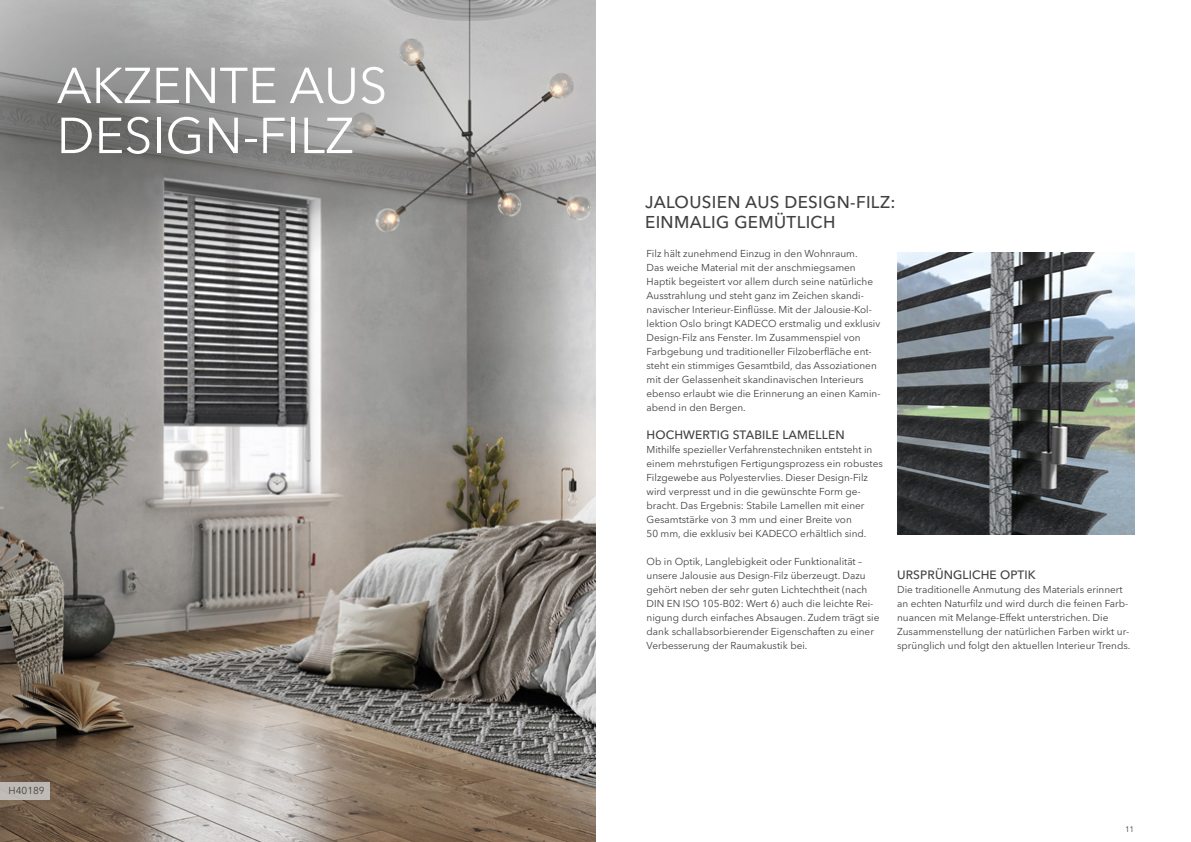
<style>
.page{position:relative;width:1191px;height:842px;background:#fff}
.page>*{position:absolute;margin:0;border:0;box-sizing:border-box;transform-origin:0 0}
.große_Headline_weiß{font:50px/50px "Avenir Next LT Pro";color:#fff}
.Headline_Inhaltsseit{font:500 17px "Avenir Next LT Pro";letter-spacing:.02em;color:#414140}
.Headline_klein_Inhal{font:500 12px "Avenir Next LT Pro";letter-spacing:.01em;color:#414140}
.Fließtext_grau{font:10px/14px "Avenir Next LT Pro";color:#414140}
.t1{font:8px "Avenir Next LT Pro";color:#414140}
</style>
<div class="page">
<img style="left:0;top:0;width:595px;height:842px">
<svg style="left:0;top:0;width:456px;height:280px;background:#959594"></svg>
<img style="left:897px;top:252px;width:237px;height:283px">
<div style="left:0;top:782px;width:50px;height:17px;background:#beb9b5"></div>
<p class="große_Headline_weiß" style="left:57px;top:61px;width:332px">AKZENTE AUS<br>DESIGN-FILZ</p>
<p class="Fließtext_grau" style="left:9px;top:784px;width:38px">H40189</p>
<p class="Headline_Inhaltsseit" style="left:645px;top:191px;width:252px">JALOUSIEN AUS DESIGN-FILZ:</p>
<p class="Headline_Inhaltsseit" style="left:645px;top:212px;width:192px">EINMALIG GEMÜTLICH</p>
<p class="Fließtext_grau" style="left:646px;top:246px;width:235px">Filz hält zunehmend Einzug in den Wohnraum.<br>Das weiche Material mit der anschmiegsamen Haptik begeistert vor allem durch seine natürliche Ausstrahlung und steht ganz im Zeichen skandi&shy;navischer Interieur-Einflüsse. Mit der Jalousie-Kol&shy;lektion Oslo bringt KADECO erstmalig und exklusiv Design-Filz ans Fenster. Im Zusammenspiel von Farbgebung und traditioneller Filzoberfläche ent&shy;steht ein stimmiges Gesamtbild, das Assoziationen mit der Gelassenheit skandinavischen Interieurs ebenso erlaubt wie die Erinnerung an einen Kamin&shy;abend in den Bergen.</p>
<p class="Headline_klein_Inhal" style="left:646px;top:427px;width:200px">HOCHWERTIG STABILE LAMELLEN</p>
<p class="Fließtext_grau" style="left:646px;top:442px;width:238px">Mithilfe spezieller Verfahrenstechniken entsteht in einem mehrstufigen Fertigungsprozess ein robustes Filzgewebe aus Polyestervlies. Dieser Design-Filz wird verpresst und in die gewünschte Form ge&shy;bracht. Das Ergebnis: Stabile Lamellen mit einer Gesamtstärke von 3 mm und einer Breite von<br>50 mm, die exklusiv bei KADECO erhältlich sind.</p>
<p class="Fließtext_grau" style="left:646px;top:554px;width:234px">Ob in Optik, Langlebigkeit oder Funktionalität – unsere Jalousie aus Design-Filz überzeugt. Dazu gehört neben der sehr guten Lichtechtheit (nach DIN EN ISO 105-B02: Wert 6) auch die leichte Rei&shy;nigung durch einfaches Absaugen. Zudem trägt sie dank schallabsorbierender Eigenschaften zu einer Verbesserung der Raumakustik bei.</p>
<p class="Headline_klein_Inhal" style="left:897px;top:567px;width:140px">URSPRÜNGLICHE OPTIK</p>
<p class="Fließtext_grau" style="left:897px;top:582px;width:235px">Die traditionelle Anmutung des Materials erinnert an echten Naturfilz und wird durch die feinen Farb&shy;nuancen mit Melange-Effekt unterstrichen. Die Zusammenstellung der natürlichen Farben wirkt ur&shy;sprünglich und folgt den aktuellen Interieur Trends.</p>
<p class="t1" style="left:1125px;top:825px;width:11px">11</p>
</div>
